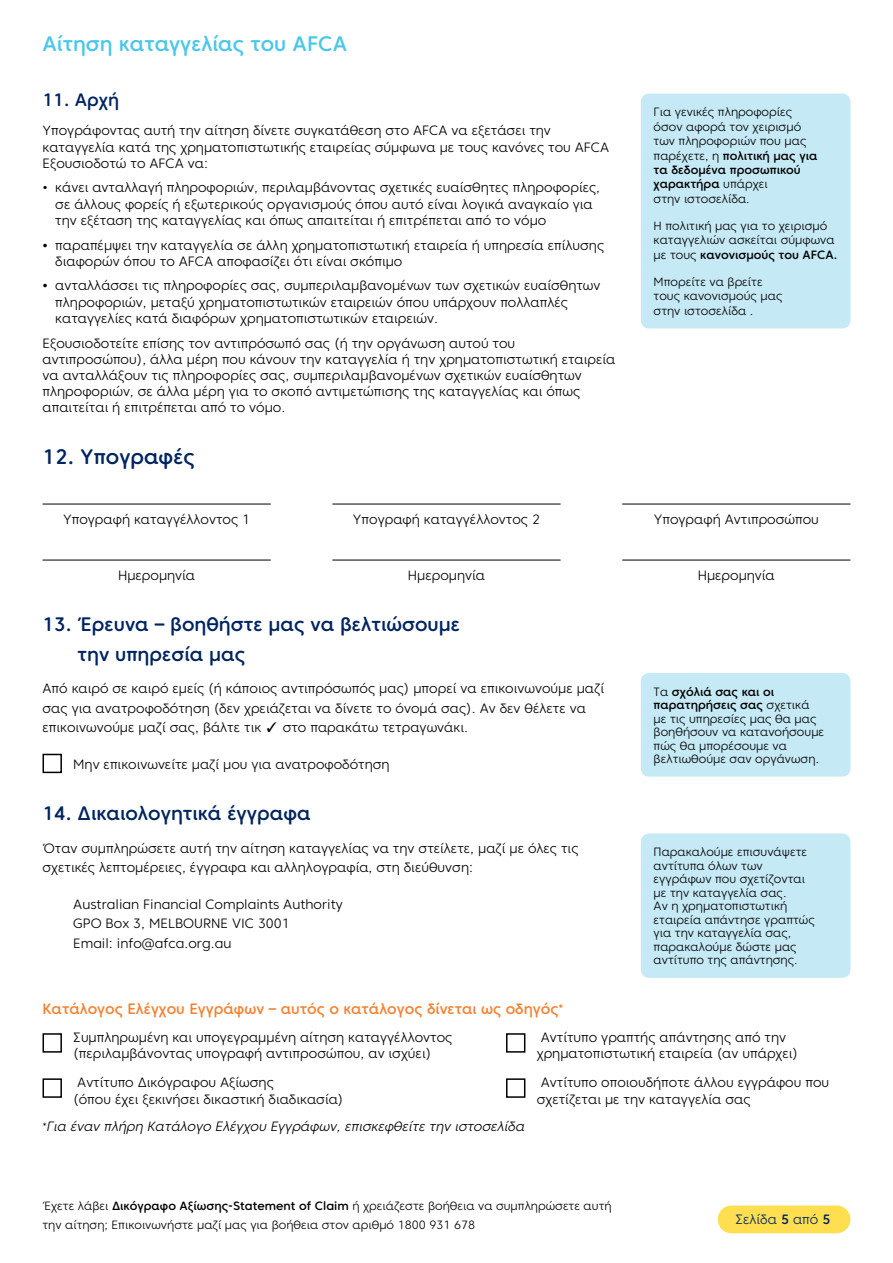
<style>
.page{position:relative;width:893px;height:1263px;background:#fff}
.page>*{position:absolute;margin:0;border:0;box-sizing:border-box;transform-origin:0 0}
.t1{font:500 21px "Core Sans CR 55";color:#4ac7e9}
.t2{font:500 21px "Core Sans CR 55";color:#00245f}
.t3{font:500 19.5px/30px "Core Sans CR 55";color:#00245f}
.t4{font:500 18px "Core Sans CR 55";color:#00245f}
.t5{font:500 15px "Core Sans CR 55";color:#f58232}
.t6{font:300 13.5px/16.2px "Core Sans CR 35";color:#000}
.t7{font:13.5px "Core Sans CR 35 Light It";color:#000}
.t8{font:300 13.5px "Core Sans CR 35";color:#00245f}
.t9{font:300 12px/13.5px "Core Sans CR 35";color:#000}
.t10{font:500 12px/14.4px "Core Sans CR 55";color:#000}
.s1{font-family:"Core Sans CR 55";font-weight:500}
.s2{font-family:"Core Sans CR 35";font-weight:300}
.s3{font-family:"MS Mincho";font-weight:400}
</style>
<div class="page">
<div style="left:718px;top:1205px;width:132px;height:28px;background:#ffdf4f;border-radius:14px"></div>
<hr style="left:43px;top:504px;width:228px;height:1px;background:#000">
<hr style="left:332px;top:504px;width:229px;height:1px;background:#000">
<hr style="left:622px;top:504px;width:228px;height:1px;background:#000">
<hr style="left:43px;top:560px;width:228px;height:1px;background:#000">
<hr style="left:332px;top:560px;width:229px;height:1px;background:#000">
<hr style="left:622px;top:560px;width:228px;height:1px;background:#000">
<div style="left:43px;top:754px;width:19px;height:19px;border:2px solid #000"></div>
<div style="left:43px;top:1033px;width:19px;height:20px;border:2px solid #000"></div>
<div style="left:43px;top:1078px;width:19px;height:20px;border:2px solid #000"></div>
<div style="left:506px;top:1033px;width:19px;height:20px;border:2px solid #000"></div>
<div style="left:506px;top:1078px;width:19px;height:20px;border:2px solid #000"></div>
<div style="left:641px;top:94px;width:209px;height:234px;background:#c5e9f5;border-radius:9px"></div>
<div style="left:641px;top:673px;width:209px;height:104px;background:#c5e9f5;border-radius:9px"></div>
<div style="left:641px;top:833px;width:209px;height:145px;background:#c5e9f5;border-radius:9px"></div>
<h1 class="t1" style="left:43px;top:31px;width:306px">Aίτηση καταγγελίας του AFCA</h1>
<h3 class="t4" style="left:43px;top:89px;width:78px">11. Αρχή</h3>
<p class="t6" style="left:43px;top:122px;width:568px">Υπογράφοντας αυτή την αίτηση δίνετε συγκατάθεση στο AFCA να εξετάσει την καταγγελία κατά της χρηματοπιστωτικής εταιρείας σύμφωνα με τους κανόνες του AFCA<br>Εξουσιοδοτώ το AFCA να:</p>
<p class="t6" style="left:55px;top:179px;width:546px;text-indent:-13px">• κάνει ανταλλαγή πληροφοριών, περιλαμβάνοντας σχετικές ευαίσθητες πληροφορίες, σε άλλους φορείς ή εξωτερικούς οργανισμούς όπου αυτό είναι λογικά αναγκαίο για την εξέταση της καταγγελίας και όπως απαιτείται ή επιτρέπεται από το νόμο</p>
<p class="t6" style="left:55px;top:237px;width:550px;text-indent:-13px"><span class="s1">•</span> παραπέμψει την καταγγελία σε άλλη χρηματοπιστωτική εταιρεία ή υπηρεσία επίλυσης διαφορών όπου το AFCA αποφασίζει ότι είναι σκόπιμο</p>
<p class="t6" style="left:55px;top:278px;width:547px;text-indent:-13px"><span class="s1">•</span> ανταλλάσσει τις πληροφορίες σας, συμπεριλαμβανομένων των σχετικών ευαίσθητων πληροφοριών, μεταξύ χρηματοπιστωτικών εταιρειών όπου υπάρχουν πολλαπλές καταγγελίες κατά διαφόρων χρηματοπιστωτικών εταιρειών.</p>
<p class="t6" style="left:43px;top:335px;width:574px">Εξουσιοδοτείτε επίσης τον αντιπρόσωπό σας (ή την οργάνωση αυτού του αντιπροσώπου), άλλα μέρη που κάνουν την καταγγελία ή την χρηματοπιστωτική εταιρεία να ανταλλάξουν τις πληροφορίες σας, συμπεριλαμβανομένων σχετικών ευαίσθητων πληροφοριών, σε άλλα μέρη για το σκοπό αντιμετώπισης της καταγγελίας και όπως απαιτείται ή επιτρέπεται από το νόμο.</p>
<h1 class="t2" style="left:43px;top:443px;width:154px">12. Υπογραφές</h1>
<p class="t9" style="left:654px;top:105px;width:154px;line-height:14.4px">Για γενικές πληροφορίες όσον αφορά τον χειρισμό των πληροφοριών που μας</p>
<p class="t10" style="left:654px;top:148px;width:165px"><span class="s2">παρέχετε, η</span> πολιτική μας για τα δεδομένα προσωπικού χαρακτήρα <span class="s2">υπάρχει</span></p>
<p class="t9" style="left:654px;top:192px;width:98px">στην ιστοσελίδα.</p>
<p class="t9" style="left:654px;top:218px;width:183px;line-height:14.4px">Η πολιτική μας για το χειρισμό καταγγελιών ασκείται σύμφωνα</p>
<p class="t10" style="left:654px;top:247px;width:185px"><span class="s2">με τους</span> κανονισμούς του AFCA.</p>
<p class="t9" style="left:654px;top:274px;width:130px;line-height:14.4px">Μπορείτε να βρείτε τους κανονισμούς μας στην ιστοσελίδα .</p>
<p class="t6" style="left:63px;top:511px;width:189px">Υπογραφή καταγγέλλοντος 1</p>
<p class="t6" style="left:353px;top:511px;width:189px">Υπογραφή καταγγέλλοντος 2</p>
<p class="t6" style="left:654px;top:511px;width:167px">Υπογραφή Αντιπροσώπου</p>
<p class="t6" style="left:118px;top:567px;width:79px">Ημερομηνία</p>
<p class="t6" style="left:408px;top:567px;width:79px">Ημερομηνία</p>
<p class="t6" style="left:698px;top:567px;width:79px">Ημερομηνία</p>
<h2 class="t3" style="left:78px;top:609px;width:384px;text-indent:-35px">13. Έρευνα – βοηθήστε μας να βελτιώσουμε την υπηρεσία μας</h2>
<p class="t6" style="left:43px;top:679px;width:563px;line-height:19.5px">Από καιρό σε καιρό εμείς (ή κάποιος αντιπρόσωπός μας) μπορεί να επικοινωνούμε μαζί σας για ανατροφοδότηση (δεν χρειάζεται να δίνετε το όνομά σας). Αν δεν θέλετε να επικοινωνούμε μαζί σας, βάλτε τικ <span class="s3">✓</span> στο παρακάτω τετραγωνάκι.</p>
<p class="t6" style="left:73px;top:756px;width:318px">Μην επικοινωνείτε μαζί μου για ανατροφοδότηση</p>
<h2 class="t3" style="left:43px;top:798px;width:269px">14. Δικαιολογητικά έγγραφα</h2>
<p class="t6" style="left:43px;top:838px;width:537px;line-height:19.5px">Όταν συμπληρώσετε αυτή την αίτηση καταγγελίας να την στείλετε, μαζί με όλες τις σχετικές λεπτομέρειες, έγγραφα και αλληλογραφία, στη διεύθυνση:</p>
<p class="t6" style="left:73px;top:894px;width:271px;line-height:19.5px">Australian Financial Complaints Authority<br>GPO Box 3, MELBOURNE VIC 3001<br>Email: info@afca.org.au</p>
<p class="t10" style="left:654px;top:685px;width:157px;line-height:13.5px"><span class="s2">Τα</span> σχόλιά σας και οι παρατηρήσεις σας <span class="s2">σχετικά</span></p>
<p class="t9" style="left:654px;top:712px;width:172px">με τις υπηρεσίες μας θα μας βοηθήσουν να κατανοήσουμε πώς θα μπορέσουμε να βελτιωθούμε σαν οργάνωση.</p>
<p class="t9" style="left:654px;top:845px;width:163px">Παρακαλούμε επισυνάψετε αντίτυπα όλων των εγγράφων που σχετίζονται με την καταγγελία σας.<br>Αν η χρηματοπιστωτική εταιρεία απάντησε γραπτώς για την καταγγελία σας, παρακαλούμε δώστε μας αντίτυπο της απάντησης.</p>
<p class="t5" style="left:43px;top:999px;width:522px">Κατάλογος Ελέγχου Εγγράφων – αυτός ο κατάλογος δίνεται ως οδηγός<sup>*</sup></p>
<p class="t6" style="left:73px;top:1029px;width:381px">Συμπληρωμένη και υπογεγραμμένη αίτηση καταγγέλλοντος (περιλαμβάνοντας υπογραφή αντιπροσώπου, αν ισχύει)</p>
<p class="t6" style="left:73px;top:1074px;width:272px">Αντίτυπο Δικόγραφου Αξίωσης<br>(όπου έχει ξεκινήσει δικαστική διαδικασία)</p>
<p class="t6" style="left:537px;top:1029px;width:263px">Αντίτυπο γραπτής απάντησης από την χρηματοπιστωτική εταιρεία (αν υπάρχει)</p>
<p class="t6" style="left:537px;top:1074px;width:294px">Αντίτυπο οποιουδήποτε άλλου εγγράφου που σχετίζεται με την καταγγελία σας</p>
<p class="t7" style="left:43px;top:1118px;width:484px"><sup>*</sup>Για έναν πλήρη Κατάλογο Ελέγχου Εγγράφων, επισκεφθείτε την ιστοσελίδα</p>
<p class="t9" style="left:43px;top:1196px;width:571px;line-height:19.5px">Έχετε λάβει <span class="s1">Δικόγραφο Αξίωσης-Statement of Claim</span> ή χρειάζεστε βοήθεια να συμπληρώσετε αυτή την αίτηση; Επικοινωνήστε μαζί μας για βοήθεια στον αριθμό 1800 931 678</p>
<p class="t8" style="left:735px;top:1211px;width:97px">Σελίδα <span class="s1">5</span> από <span class="s1">5</span></p>
</div>
